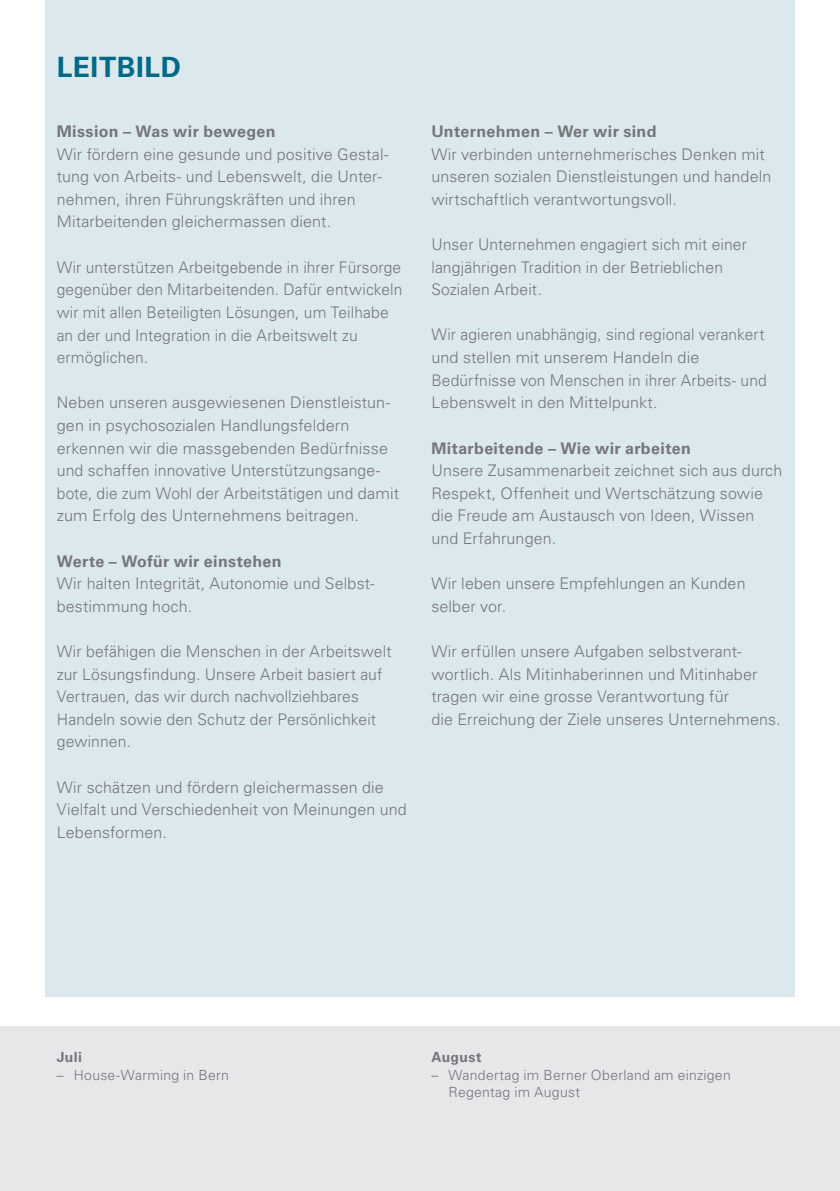
<style>
.page{position:relative;width:840px;height:1191px;background:#fff}
.page>*{position:absolute;margin:0;border:0;box-sizing:border-box;transform-origin:0 0}
.t1{font:700 28px "Univers LT Std";letter-spacing:.02em;color:#006a86}
.t2{font:300 16.2px "Univers LT Std";letter-spacing:.01em;color:#757679;scale:.96 1}
.t3{font:300 16px/22.6px "Univers LT Std";letter-spacing:.01em;color:#757679}
.t4{font:700 16px "Univers LT Std";letter-spacing:.025em;color:#757679}
.t5{font:300 14px/17.4px "Univers LT Std";letter-spacing:.02em;color:#757679}
.t6{font:700 14px "Univers LT Std";letter-spacing:.03em;color:#757679}
.s1{font-size:16.2px}
.s2{font-size:16px}
</style>
<div class="page">
<div style="left:45px;top:0;width:749px;height:996px;background:#dbe8ee"></div>
<div style="left:0;top:1026px;width:839px;height:165px;background:#e6e7e9"></div>
<h1 class="t1" style="left:57px;top:51px;width:106px">Leitbild</h1>
<p class="t4" style="left:57px;top:122px;width:220px">Mission – Was wir bewegen</p>
<p class="t3" style="left:57px;top:143px;width:333px">Wir fördern eine gesunde und positive Gestal&shy;tung von Arbeits- und Lebenswelt, die Unter&shy;nehmen, ihren Führungskräften und ihren Mitarbeitenden gleichermassen dient.</p>
<p class="t3" style="left:57px;top:256px;width:347px">Wir unterstützen Arbeitgebende in ihrer Fürsorge gegenüber den Mitarbeitenden. Dafür entwickeln wir mit allen Beteiligten Lösungen, um Teilhabe an der und Integration in die Arbeitswelt zu ermöglichen.</p>
<p class="t3" style="left:57px;top:391px;width:335px">Neben unseren ausgewiesenen Dienstleistun&shy;gen in psychosozialen Handlungsfeldern erkennen wir die massgebenden Bedürfnisse und schaffen innovative Unterstützungsan<span class="s1">ge-</span></p>
<p class="t2" style="left:57px;top:483px;width:358px">bote, die zum Wohl der Arbeitstätigen und <span class="s2">damit</span></p>
<p class="t3" style="left:57px;top:504px;width:303px">zum Erfolg des Unternehmens beitragen.</p>
<p class="t4" style="left:57px;top:551px;width:226px">Werte – Wofür wir einstehen</p>
<p class="t3" style="left:57px;top:572px;width:319px">Wir halten Integrität, Autonomie und Selbst&shy;bestimmung hoch.</p>
<p class="t3" style="left:57px;top:640px;width:336px">Wir befähigen die Menschen in der Arbeitswelt zur Lösungsfindung. Unsere Arbeit basiert auf Vertrauen, das wir durch nachvollziehbares Handeln sowie den Schutz der Persönlichkeit gewinnen.</p>
<p class="t3" style="left:57px;top:775px;width:351px">Wir schätzen und fördern gleichermassen die<br>Vielfalt und Verschiedenheit von Meinungen und<br>Lebensformen.</p>
<p class="t4" style="left:431px;top:122px;width:226px">Unternehmen – Wer wir sind</p>
<p class="t3" style="left:431px;top:143px;width:341px">Wir verbinden unternehmerisches Denken mit unseren sozialen Dienstleistungen und handeln wirtschaftlich verantwortungsvoll.</p>
<p class="t3" style="left:431px;top:233px;width:317px">Unser Unternehmen engagiert sich mit einer langjährigen Tradition in der Betrieblichen<br>Sozialen Arbeit.</p>
<p class="t3" style="left:431px;top:323px;width:337px">Wir agieren unabhängig, sind regional verankert und stellen mit unserem Handeln die Bedürfnisse von Menschen in ihrer Arbeits- und Lebenswelt in den Mittelpunkt.</p>
<p class="t4" style="left:431px;top:438px;width:261px">Mitarbeitende – Wie wir arbeiten</p>
<p class="t3" style="left:431px;top:459px;width:352px">Unsere Zusammenarbeit zeichnet sich aus durch Respekt, Offenheit und Wertschätzung sowie die Freude am Austausch von Ideen, Wissen und Erfahrungen.</p>
<p class="t3" style="left:431px;top:572px;width:315px">Wir leben unsere Empfehlungen an Kunden selber vor.</p>
<p class="t3" style="left:431px;top:640px;width:351px">Wir erfüllen unsere Aufgaben selbstverant&shy;wortlich. Als Mitinhaberinnen und Mitinhaber tragen wir eine grosse Verantwortung für<br>die Erreichung der Ziele unseres Unternehmens.</p>
<p class="t6" style="left:57px;top:1049px;width:27px">Juli</p>
<p class="t5" style="left:57px;top:1066px;width:173px">– House-Warming in Bern</p>
<p class="t6" style="left:431px;top:1049px;width:52px">August</p>
<p class="t5" style="left:448px;top:1066px;width:284px;text-indent:-17px">– Wandertag im Berner Oberland am einzigen<br>Regentag im August</p>
</div>
